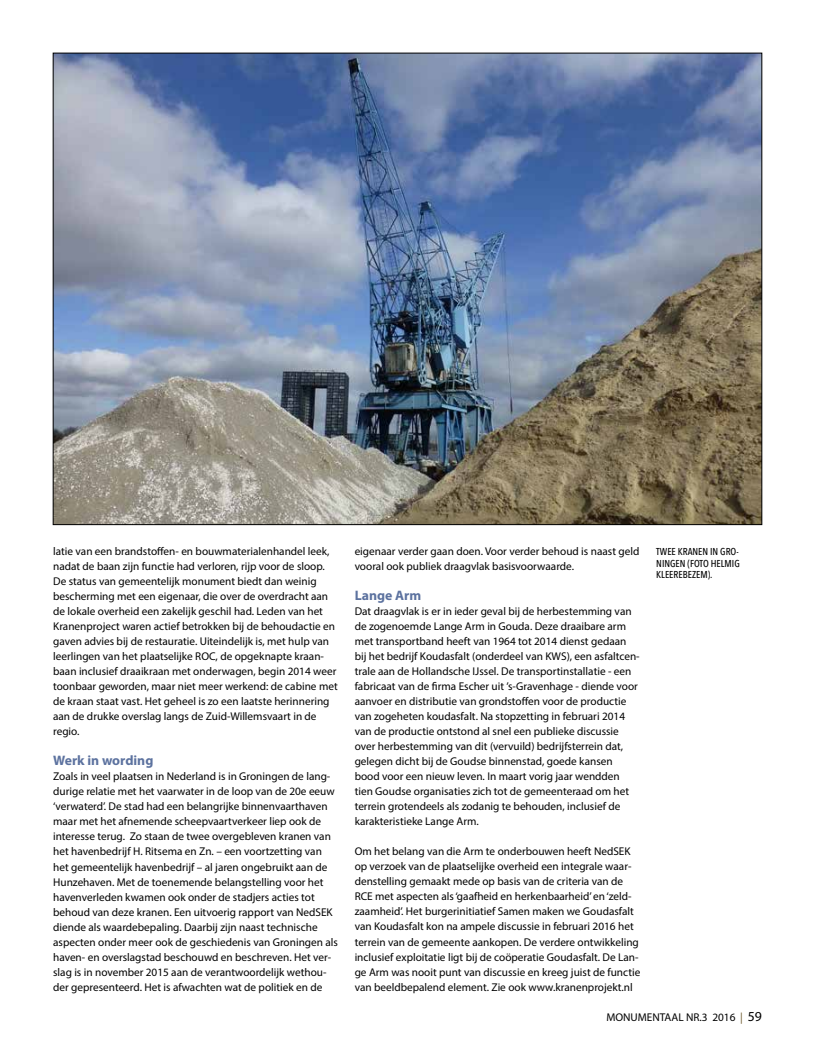
<style>
.page{position:relative;width:815px;height:1053px;background:#fff}
.page>*{position:absolute;margin:0;border:0;box-sizing:border-box;transform-origin:0 0}
.t1{font:700 13.75px "Myriad Pro";color:#5c729f}
.t2{font:11.25px/15px "Myriad Pro";color:#000}
.t3{font:500 10px/11.2px "Avenir Next Condensed";color:#000;text-align:justify}
.s1{color:#6e5a2e}
.s2{font-size:13.75px}
</style>
<div class="page">
<img style="left:55px;top:55px;width:705px;height:467px">
<p class="t2" style="left:53px;top:544px;width:286px">latie van een brandstoffen- en bouwmaterialenhandel leek, nadat de baan zijn functie had verloren, rijp voor de sloop.<br>De status van gemeentelijk monument biedt dan weinig bescherming met een eigenaar, die over de overdracht aan de lokale overheid een zakelijk geschil had. Leden van het Kranenproject waren actief betrokken bij de behoudactie en gaven advies bij de restauratie. Uiteindelijk is, met hulp van leerlingen van het plaatselijke ROC, de opgeknapte kraan&shy;baan inclusief draaikraan met onderwagen, begin 2014 weer toonbaar geworden, maar niet meer werkend: de cabine met de kraan staat vast. Het geheel is zo een laatste herinnering aan de drukke overslag langs de Zuid-Willemsvaart in de regio.</p>
<p class="t1" style="left:53px;top:751px;width:102px">Werk in wording</p>
<p class="t2" style="left:53px;top:769px;width:286px">Zoals in veel plaatsen in Nederland is in Groningen de lang&shy;durige relatie met het vaarwater in de loop van de 20e eeuw ‘verwaterd’. De stad had een belangrijke binnenvaarthaven maar met het afnemende scheepvaartverkeer liep ook de interesse terug. Zo staan de twee overgebleven kranen van het havenbedrijf H. Ritsema en Zn. – een voortzetting van het gemeentelijk havenbedrijf – al jaren ongebruikt aan de Hunzehaven. Met de toenemende belangstelling voor het havenverleden kwamen ook onder de stadjers acties tot behoud van deze kranen. Een uitvoerig rapport van NedSEK diende als waardebepaling. Daarbij zijn naast technische aspecten onder meer ook de geschiedenis van Groningen als haven- en overslagstad beschouwd en beschreven. Het ver&shy;slag is in november 2015 aan de verantwoordelijk wethou&shy;der gepresenteerd. Het is afwachten wat de politiek en de</p>
<p class="t2" style="left:355px;top:543px;width:286px">eigenaar verder gaan doen. Voor verder behoud is naast geld vooral ook publiek draagvlak basisvoorwaarde.</p>
<p class="t1" style="left:355px;top:586px;width:68px">Lange Arm</p>
<p class="t2" style="left:355px;top:604px;width:287px">Dat draagvlak is er in ieder geval bij de herbestemming van de zogenoemde Lange Arm in Gouda. Deze draaibare arm met transportband heeft van 1964 tot 2014 dienst gedaan bij het bedrijf Koudasfalt (onderdeel van KWS), een asfaltcen&shy;trale aan de Hollandsche IJssel. De transportinstallatie - een fabricaat van de firma Escher uit ’s-Gravenhage - diende voor aanvoer en distributie van grondstoffen voor de productie van zogeheten koudasfalt. Na stopzetting in februari 2014 van de productie ontstond al snel een publieke discussie over herbestemming van dit (vervuild) bedrijfsterrein dat, gelegen dicht bij de Goudse binnenstad, goede kansen bood voor een nieuw leven. In maart vorig jaar wendden tien Goudse organisaties zich tot de gemeenteraad om het terrein grotendeels als zodanig te behouden, inclusief de karakteristieke Lange Arm.</p>
<p class="t2" style="left:355px;top:844px;width:287px">Om het belang van die Arm te onderbouwen heeft NedSEK op verzoek van de plaatselijke overheid een integrale waar&shy;denstelling gemaakt mede op basis van de criteria van de RCE met aspecten als ‘gaafheid en herkenbaarheid’ en ‘zeld&shy;zaamheid’. Het burgerinitiatief Samen maken we Goudasfalt van Koudasfalt kon na ampele discussie in februari 2016 het terrein van de gemeente aankopen. De verdere ontwikkeling inclusief exploitatie ligt bij de coöperatie Goudasfalt. De Lan&shy;ge Arm was nooit punt van discussie en kreeg juist de functie van beeldbepalend element. Zie ook www.kranenprojekt.nl</p>
<p class="t3" style="left:656px;top:546px;width:85px">TWEE KRANEN IN GRO-NINGEN (FOTO HELMIG KLEEREBEZEM).</p>
<p class="t2" style="left:606px;top:1009px;width:157px">MONUMENTAAL NR.3 2016 <span class="s1">|</span> <span class="s2">59</span></p>
</div>
